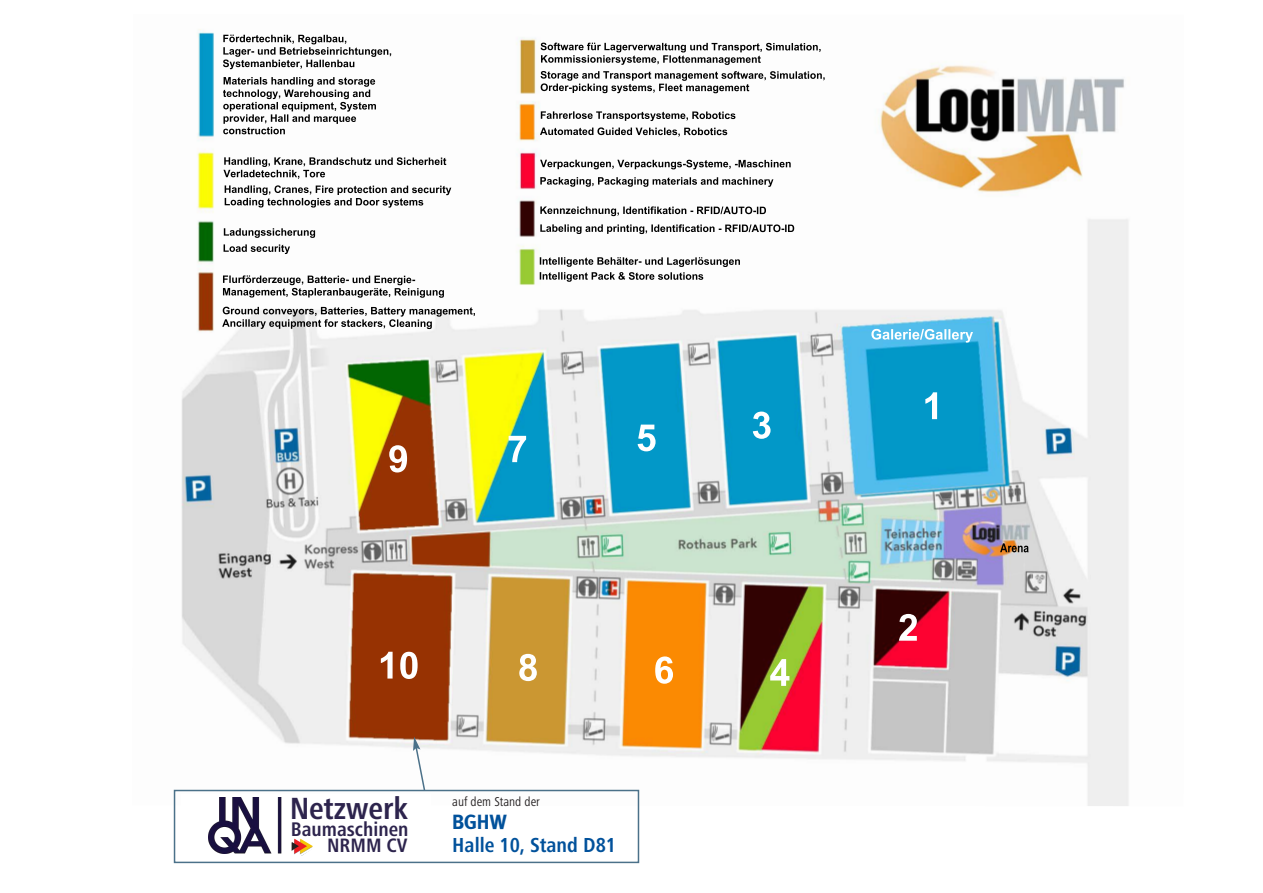
<style>
.page{position:relative;width:1263px;height:893px;background:#fff}
.page>*{position:absolute;margin:0;border:0;box-sizing:border-box;transform-origin:0 0}
.t1{font:700 condensed 31.8px "Frutiger Next Pro";color:#2d244d}
.t2{font:700 condensed 21px "Frutiger Next Pro";color:#01519b}
.t3{font:700 20.55px "Meta";color:#01519b}
.t4{font:700 condensed 20.4px "Frutiger Next Pro";color:#2d244d}
.t5{font:700 condensed 20.1px "Frutiger Next Pro";color:#2d244d}
.t6{font:condensed 13.2px "Frutiger Next Pro";color:#231f20}
</style>
<div class="page">
<img style="left:173px;top:29px;width:956px;height:777px">
<img style="left:1000px;top:543px;width:29px;height:9px">
<img style="left:223px;top:35px;width:53px;height:7px">
<img style="left:224px;top:77px;width:43px;height:8px">
<img style="left:224px;top:157px;width:61px;height:10px">
<img style="left:225px;top:185px;width:56px;height:10px">
<img style="left:540px;top:128px;width:47px;height:7px">
<img style="left:541px;top:111px;width:52px;height:8px">
<img style="left:224px;top:228px;width:42px;height:10px">
<img style="left:224px;top:244px;width:48px;height:8px">
<img style="left:223px;top:275px;width:59px;height:8px">
<img style="left:223px;top:307px;width:57px;height:7px">
<img style="left:541px;top:43px;width:43px;height:7px">
<img style="left:541px;top:71px;width:37px;height:10px">
<img style="left:540px;top:206px;width:62px;height:8px">
<img style="left:540px;top:224px;width:50px;height:10px">
<img style="left:540px;top:160px;width:57px;height:9px">
<img style="left:540px;top:177px;width:38px;height:10px">
<img style="left:540px;top:272px;width:57px;height:10px">
<img style="left:540px;top:257px;width:53px;height:10px">
<img style="left:925px;top:392px;width:12px;height:27px">
<img style="left:871px;top:329px;width:72px;height:11px">
<img style="left:753px;top:412px;width:17px;height:27px">
<img style="left:638px;top:425px;width:18px;height:26px">
<img style="left:509px;top:436px;width:17px;height:26px">
<img style="left:389px;top:445px;width:18px;height:27px">
<img style="left:770px;top:659px;width:19px;height:27px">
<img style="left:899px;top:614px;width:18px;height:27px">
<img style="left:655px;top:656px;width:18px;height:28px">
<img style="left:519px;top:654px;width:18px;height:27px">
<img style="left:381px;top:652px;width:37px;height:27px">
<div style="left:174px;top:790px;width:465px;height:73px;border:2px solid #4b7189"></div>
<div style="left:181px;top:794px;width:249px;height:64px;background:#fff"></div>
<img style="left:209px;top:798px;width:73px;height:55px">
<svg style="left:291px;top:839px;width:22px;height:17px"></svg>
<svg style="left:413px;top:737px;width:13px;height:55px"></svg>
<h1 class="t1" style="left:290px;top:789px;width:120px">Netzwerk</h1>
<p class="t4" style="left:291px;top:817px;width:119px">Baumaschinen</p>
<p class="t5" style="left:327px;top:834px;width:82px">NRMM CV</p>
<p class="t6" style="left:452px;top:794px;width:89px">auf dem Stand der</p>
<p class="t3" style="left:452px;top:813px;width:57px">BGHW</p>
<p class="t2" style="left:452px;top:833px;width:165px">Halle 10, Stand D81</p>
</div>
